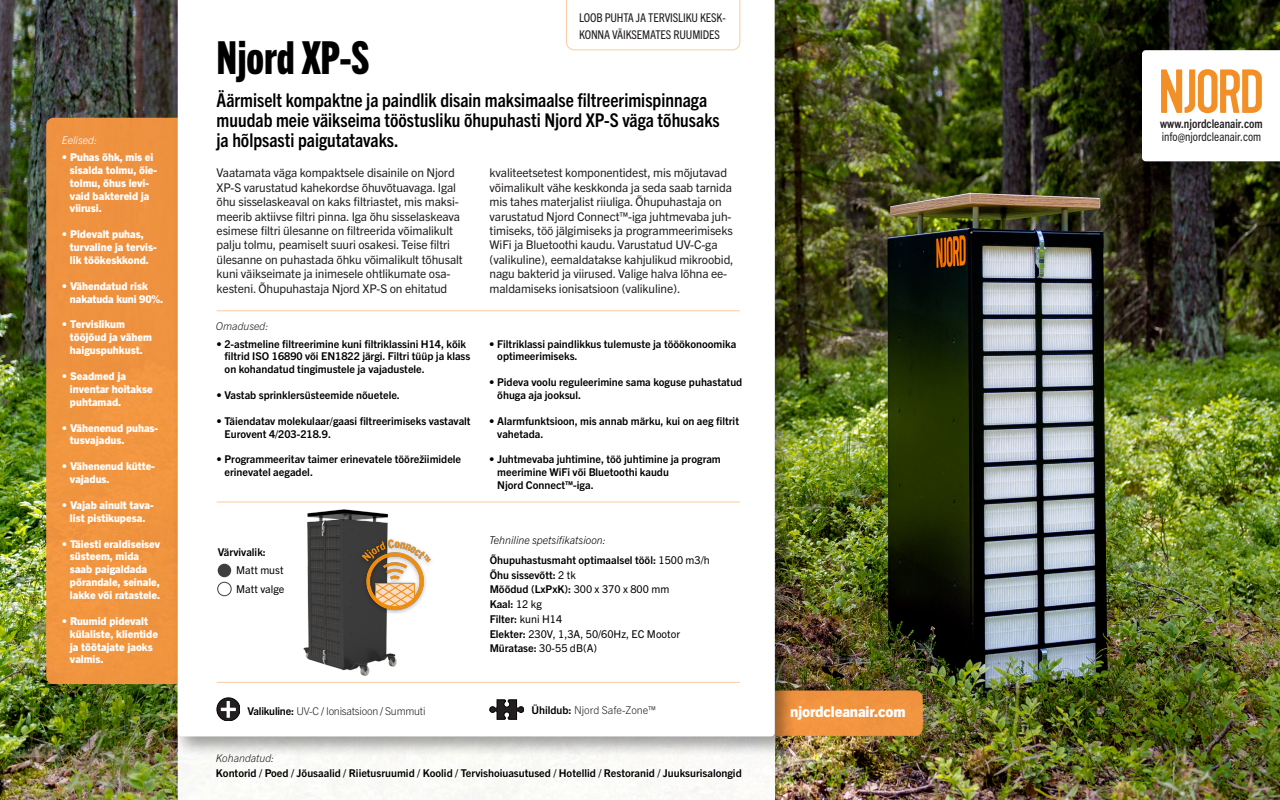
<style>
.page{position:relative;width:1280px;height:800px;background:#fff}
.page>*{position:absolute;margin:0;border:0;box-sizing:border-box;transform-origin:0 0}
.t1{font:45.6px "Trade Gothic Next LT Pro Hv Cm";color:#000}
.t2{font:700 condensed 19px/20px "Trade Gothic Next LT Pro";color:#000}
.t3{font:800 14.8px "Trade Gothic Next LT Pro";letter-spacing:-.01em;color:#fff}
.t4{font:condensed 12.1px/16.1px "Trade Gothic Next LT Pro";letter-spacing:-.01em;color:#231f20}
.t5{font:12px/14.4px "Trade Gothic Next LT Pro";letter-spacing:-.01em;color:#231f20}
.t6{font:700 10.7px "Trade Gothic Next LT Pro";color:#000}
.t7{font:800 10.7px "Trade Gothic Next LT Pro";color:#fff}
.t8{font:10.7px "Trade Gothic Next LT Pro";color:#000}
.t9{font:300 10.7px "Trade Gothic Next LT Pro";letter-spacing:-.02em;color:#231f20}
.t10{font:italic 300 10.7px "Trade Gothic Next LT Pro";color:#000}
.t11{font:300 10.7px "Trade Gothic Next LT Pro";color:#231f20}
.t12{font:italic 300 10.7px "Trade Gothic Next LT Pro";color:#231f20}
.t13{font:italic 300 10.7px "Trade Gothic Next LT Pro";color:#fff}
.s1{font-weight:400}
.s2{font-weight:700}
.s3{font-weight:700;color:#000}
</style>
<div class="page">
<img style="left:0;top:0;width:1280px;height:800px">
<div style="left:716px;top:691px;width:207px;height:45px;background:#f79641;border-radius:8px"></div>
<svg style="left:178px;top:757px;width:597px;height:43px"></svg>
<div style="left:46px;top:118px;width:142px;height:566px;background:#ef9340;border-radius:8px"></div>
<div style="left:173px;top:0;width:623px;height:757px;background:#000;opacity:.36"></div>
<svg style="left:178px;top:0;width:597px;height:736px"></svg>
<svg style="left:566px;top:0;width:174px;height:50px"></svg>
<hr style="left:217px;top:310px;width:523px;height:1px;background:#f79641">
<hr style="left:217px;top:502px;width:523px;height:1px;background:#f79641">
<hr style="left:217px;top:682px;width:523px;height:1px;background:#f79641">
<svg style="left:490px;top:700px;width:34px;height:19px"></svg>
<svg style="left:217px;top:698px;width:23px;height:23px"></svg>
<div style="left:217px;top:698px;width:23px;height:23px;border:1px solid #000001;border-radius:50%"></div>
<svg style="left:221px;top:701px;width:15px;height:17px"></svg>
<div style="left:1137px;top:45px;width:143px;height:137px;background:#000;opacity:.36"></div>
<svg style="left:1142px;top:50px;width:138px;height:111px"></svg>
<img style="left:290px;top:504px;width:121px;height:176px">
<div style="left:218px;top:564px;width:13px;height:13px;background:#3e3e3f;border-radius:50%"></div>
<div style="left:218px;top:582px;width:13px;height:14px;border:1px solid #3e3e3f;border-radius:50%"></div>
<img style="left:355px;top:538px;width:83px;height:75px">
<p class="t13" style="left:62px;top:133px;width:37px">Eelised:</p>
<p class="t7" style="left:62px;top:150px;width:93px">• Puhas õhk, mis ei</p>
<p class="t7" style="left:70px;top:162px;width:89px">sisalda tolmu, õie-</p>
<p class="t7" style="left:70px;top:175px;width:81px">tolmu, õhus levi-</p>
<p class="t7" style="left:70px;top:188px;width:81px">vaid baktereid ja</p>
<p class="t7" style="left:70px;top:201px;width:33px">viirusi.</p>
<p class="t7" style="left:62px;top:227px;width:83px">• Pidevalt puhas,</p>
<p class="t7" style="left:70px;top:240px;width:88px">turvaline ja tervis-</p>
<p class="t7" style="left:70px;top:253px;width:81px">lik töökeskkond.</p>
<p class="t7" style="left:62px;top:278px;width:87px">• Vähendatud risk</p>
<p class="t7" style="left:70px;top:291px;width:95px">nakatuda kuni 90%.</p>
<p class="t7" style="left:62px;top:317px;width:65px">• Tervislikum</p>
<p class="t7" style="left:70px;top:330px;width:83px">tööjõud ja vähem</p>
<p class="t7" style="left:70px;top:343px;width:74px">haiguspuhkust.</p>
<p class="t7" style="left:62px;top:369px;width:66px">• Seadmed ja</p>
<p class="t7" style="left:70px;top:382px;width:84px">inventar hoitakse</p>
<p class="t7" style="left:70px;top:394px;width:53px">puhtamad.</p>
<p class="t7" style="left:62px;top:420px;width:98px">• Vähenenud puhas-</p>
<p class="t7" style="left:70px;top:433px;width:56px">tusvajadus.</p>
<p class="t7" style="left:62px;top:459px;width:94px">• Vähenenud kütte-</p>
<p class="t7" style="left:70px;top:472px;width:41px">vajadus.</p>
<p class="t7" style="left:62px;top:497px;width:93px">• Vajab ainult tava-</p>
<p class="t7" style="left:70px;top:510px;width:77px">list pistikupesa.</p>
<p class="t7" style="left:62px;top:536px;width:100px">• Täiesti eraldiseisev</p>
<p class="t7" style="left:70px;top:549px;width:71px">süsteem, mida</p>
<p class="t7" style="left:70px;top:562px;width:79px">saab paigaldada</p>
<p class="t7" style="left:70px;top:575px;width:92px">põrandale, seinale,</p>
<p class="t7" style="left:70px;top:588px;width:92px">lakke või ratastele.</p>
<p class="t7" style="left:62px;top:613px;width:88px">• Ruumid pidevalt</p>
<p class="t7" style="left:70px;top:626px;width:89px">külaliste, klientide</p>
<p class="t7" style="left:70px;top:639px;width:84px">ja töötajate jaoks</p>
<p class="t7" style="left:70px;top:652px;width:35px">valmis.</p>
<p class="t1" style="left:217px;top:27px;width:155px">Njord XP-S</p>
<p class="t4" style="left:579px;top:9px;width:148px">LOOB PUHTA JA TERVISLIKU KESK-<br>KONNA VÄIKSEMATES RUUMIDES</p>
<p class="t2" style="left:217px;top:89px;width:505px">Äärmiselt kompaktne ja paindlik disain maksimaalse filtreerimispinnaga muudab meie väikseima tööstusliku õhupuhasti Njord XP-S väga tõhusaks ja hõlpsasti paigutatavaks.</p>
<p class="t5" style="left:217px;top:165px;width:248px">Vaatamata väga kompaktsele disainile on Njord XP-S varustatud kahekordse õhuvõtuavaga. Igal õhu sisselaskeaval on kaks filtriastet, mis maksi&shy;meerib aktiivse filtri pinna. Iga õhu sisselaskeava esimese filtri ülesanne on filtreerida võimalikult palju tolmu, peamiselt suuri osakesi. Teise filtri ülesanne on puhastada õhku võimalikult tõhusalt kuni väikseimate ja inimesele ohtlikumate osa&shy;kesteni. Õhupuhastaja Njord XP-S on ehitatud</p>
<p class="t5" style="left:490px;top:165px;width:246px">kvaliteetsetest komponentidest, mis mõjutavad võimalikult vähe keskkonda ja seda saab tarnida mis tahes materjalist riiuliga. Õhupuhastaja on varustatud Njord Connect™-iga juhtmevaba juh&shy;timiseks, töö jälgimiseks ja programmeerimiseks WiFi ja Bluetoothi kaudu. Varustatud UV-C-ga (valikuline), eemaldatakse kahjulikud mikroobid, nagu bakterid ja viirused. Valige halva lõhna ee&shy;maldamiseks ionisatsioon (valikuline).</p>
<p class="t12" style="left:216px;top:319px;width:54px">Omadused:</p>
<p class="t6" style="left:217px;top:336px;width:251px">• 2-astmeline filtreerimine kuni filtriklassini H14, kõik</p>
<p class="t6" style="left:225px;top:349px;width:247px">filtrid ISO 16890 või EN1822 järgi. Filtri tüüp ja klass</p>
<p class="t6" style="left:225px;top:362px;width:202px">on kohandatud tingimustele ja vajadustele.</p>
<p class="t6" style="left:217px;top:388px;width:185px">• Vastab sprinklersüsteemide nõuetele.</p>
<p class="t6" style="left:217px;top:413px;width:256px">• Täiendatav molekulaar/gaasi filtreerimiseks vastavalt</p>
<p class="t6" style="left:225px;top:426px;width:108px">Eurovent 4/203-218.9.</p>
<p class="t6" style="left:217px;top:452px;width:246px">• Programmeeritav taimer erinevatele töörežiimidele</p>
<p class="t6" style="left:225px;top:465px;width:90px">erinevatel aegadel.</p>
<p class="t6" style="left:218px;top:544px;width:50px">Värvivalik:</p>
<p class="t8" style="left:236px;top:563px;width:49px">Matt must</p>
<p class="t8" style="left:236px;top:582px;width:50px">Matt valge</p>
<p class="t6" style="left:489px;top:336px;width:249px">• Filtriklassi paindlikkus tulemuste ja tööökonoomika</p>
<p class="t6" style="left:497px;top:349px;width:82px">optimeerimiseks.</p>
<p class="t6" style="left:489px;top:375px;width:255px">• Pideva voolu reguleerimine sama koguse puhastatud</p>
<p class="t6" style="left:497px;top:388px;width:85px">õhuga aja jooksul.</p>
<p class="t6" style="left:489px;top:413px;width:251px">• Alarmfunktsioon, mis annab märku, kui on aeg filtrit</p>
<p class="t6" style="left:497px;top:426px;width:48px">vahetada.</p>
<p class="t6" style="left:489px;top:452px;width:233px">• Juhtmevaba juhtimine, töö juhtimine ja program</p>
<p class="t6" style="left:497px;top:465px;width:173px">meerimine WiFi või Bluetoothi kaudu</p>
<p class="t6" style="left:497px;top:478px;width:98px">Njord Connect™-iga.</p>
<p class="t10" style="left:489px;top:533px;width:118px">Tehniline spetsifikatsioon:</p>
<p class="t6" style="left:490px;top:552px;width:222px">Õhupuhastusmaht optimaalsel tööl: <span class="s1">1500 m3/h</span></p>
<p class="t6" style="left:490px;top:567px;width:88px">Õhu sissevõtt: <span class="s1">2 tk</span></p>
<p class="t6" style="left:490px;top:582px;width:181px">Mõõdud (LxPxK): <span class="s1">300 x 370 x 800 mm</span></p>
<p class="t6" style="left:490px;top:597px;width:54px">Kaal: <span class="s1">12 kg</span></p>
<p class="t6" style="left:490px;top:612px;width:74px">Filter: <span class="s1">kuni H14</span></p>
<p class="t8" style="left:490px;top:626px;width:192px"><span class="s2">Elekter:</span> 230V, 1,3A, 50/60Hz, EC Mootor</p>
<p class="t8" style="left:490px;top:641px;width:109px"><span class="s2">Müratase:</span> 30-55 dB(A)</p>
<p class="t9" style="left:248px;top:703px;width:179px"><span class="s3">Valikuline:</span> UV-C / Ionisatsioon / Summuti</p>
<p class="t11" style="left:531px;top:703px;width:126px"><span class="s3">Ühildub:</span> Njord Safe-Zone™</p>
<p class="t12" style="left:216px;top:751px;width:60px">Kohandatud:</p>
<p class="t6" style="left:216px;top:766px;width:527px">Kontorid / Poed / Jõusaalid / Riietusruumid / Koolid / Tervishoiuasutused / Hotellid / Restoranid / Juuksurisalongid</p>
<p class="t3" style="left:790px;top:702px;width:117px">njordcleanair.com</p>
<p class="t4" style="left:1160px;top:116px;width:104px;line-height:13.4px"><span class="s2">www.njordcleanair.com </span>info@njordcleanair.com</p>
</div>
